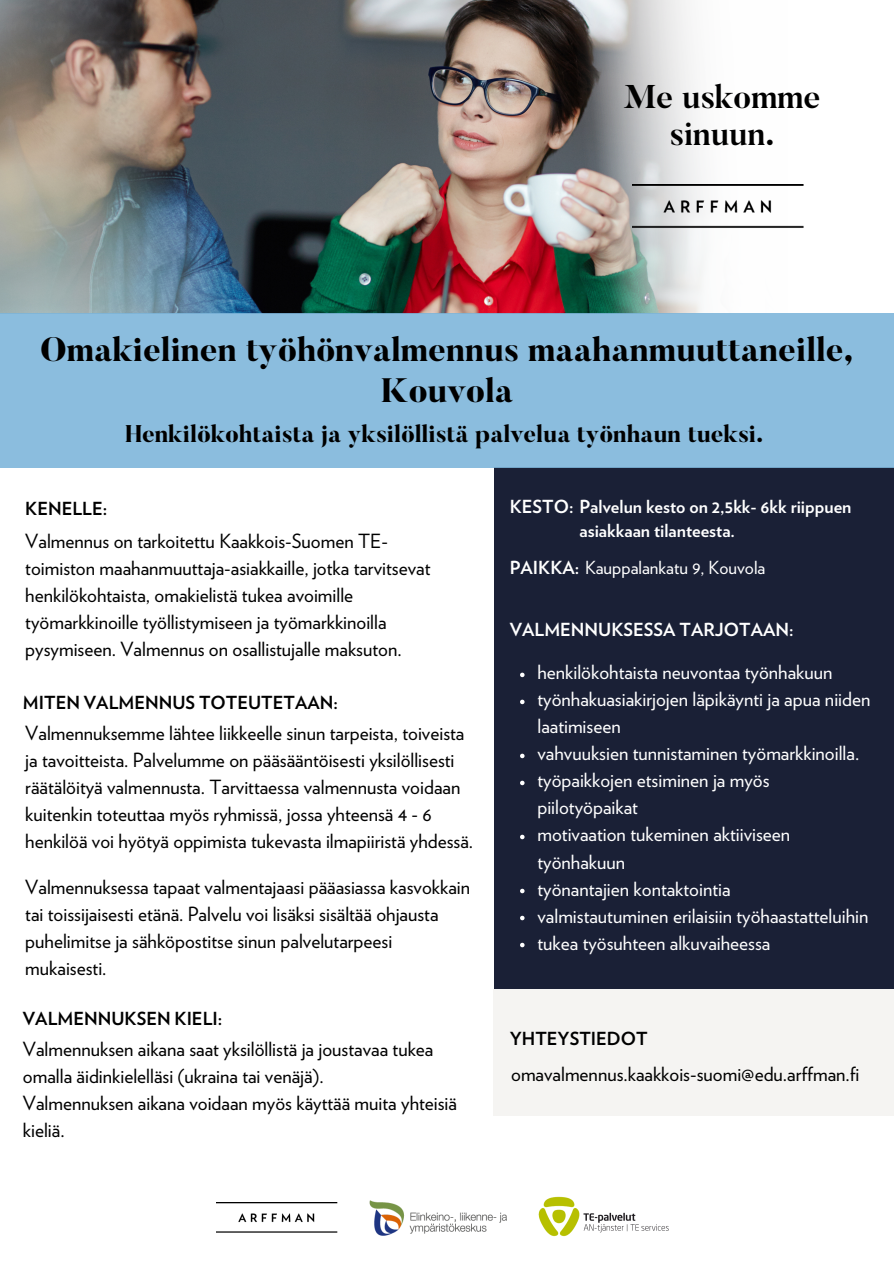
<style>
.page{position:relative;width:894px;height:1264px;background:#fff}
.page>*{position:absolute;margin:0;border:0;box-sizing:border-box;transform-origin:0 0}
.t1{font:800 33.75px/40.7px "Butler";color:#000;text-align:center}
.t2{font:700 32.7px "Butler";color:#000}
.t3{font:800 24px "Butler";color:#000}
.t4{font:19.5px/27px "Verlag";color:#000}
.t5{font:19.5px/27px "Verlag";color:#fff}
.t6{font:700 18px "Verlag";color:#fff}
.t7{font:700 18px "Verlag";color:#000}
.t8{font:18px "Verlag";color:#fff}
.s1{font-weight:700}
</style>
<div class="page">
<div style="left:494px;top:467px;width:399px;height:522px;background:#1a2036"></div>
<div style="left:492px;top:989px;width:401px;height:126px;background:#f5f4f2"></div>
<img style="left:0;top:0;width:460px;height:313px">
<img style="left:460px;top:0;width:16px;height:313px">
<img style="left:476px;top:0;width:227px;height:313px">
<div style="left:0;top:313px;width:893px;height:155px;background:#8bbdde"></div>
<img style="left:632px;top:184px;width:172px;height:45px">
<svg style="left:520px;top:672px;width:4px;height:5px"></svg>
<svg style="left:520px;top:699px;width:4px;height:5px"></svg>
<svg style="left:520px;top:753px;width:4px;height:5px"></svg>
<svg style="left:520px;top:780px;width:4px;height:5px"></svg>
<svg style="left:520px;top:834px;width:4px;height:5px"></svg>
<svg style="left:520px;top:888px;width:4px;height:5px"></svg>
<svg style="left:520px;top:915px;width:4px;height:5px"></svg>
<svg style="left:520px;top:942px;width:4px;height:5px"></svg>
<img style="left:217px;top:1202px;width:121px;height:31px">
<img style="left:369px;top:1200px;width:137px;height:36px">
<img style="left:538px;top:1196px;width:131px;height:41px">
<p class="t2" style="left:623px;top:84px;width:198px">Me uskomme</p>
<p class="t2" style="left:669px;top:121px;width:107px">sinuun.</p>
<p class="t1" style="left:40px;top:333px;width:814px">Omakielinen työhönvalmennus maahanmuuttaneille,<br>Kouvola</p>
<p class="t3" style="left:125px;top:424px;width:639px">Henkilökohtaista ja yksilöllistä palvelua työnhaun tueksi.</p>
<p class="t7" style="left:25px;top:501px;width:83px">KENELLE:</p>
<p class="t4" style="left:25px;top:529px;width:406px">Valmennus on tarkoitettu Kaakkois-Suomen TE&shy;toimiston maahanmuuttaja-asiakkaille, jotka tarvitsevat henkilökohtaista, omakielistä tukea avoimille työmarkkinoille työllistymiseen ja työmarkkinoilla pysymiseen. Valmennus on osallistujalle maksuton.</p>
<p class="t7" style="left:23px;top:694px;width:316px">MITEN VALMENNUS TOTEUTETAAN:</p>
<p class="t4" style="left:25px;top:720px;width:449px">Valmennuksemme lähtee liikkeelle sinun tarpeista, toiveista ja tavoitteista. Palvelumme on pääsääntöisesti yksilöllisesti räätälöityä valmennusta. Tarvittaessa valmennusta voidaan kuitenkin toteuttaa myös ryhmissä, jossa yhteensä 4 - 6 henkilöä voi hyötyä oppimista tukevasta ilmapiiristä yhdessä.</p>
<p class="t4" style="left:25px;top:874px;width:446px">Valmennuksessa tapaat valmentajaasi pääasiassa kasvokkain tai toissijaisesti etänä. Palvelu voi lisäksi sisältää ohjausta puhelimitse ja sähköpostitse sinun palvelutarpeesi mukaisesti.</p>
<p class="t7" style="left:23px;top:1010px;width:201px">VALMENNUKSEN KIELI:</p>
<p class="t4" style="left:23px;top:1036px;width:412px">Valmennuksen aikana saat yksilöllistä ja joustavaa tukea omalla äidinkielelläsi (ukraina tai venäjä).</p>
<p class="t4" style="left:23px;top:1090px;width:435px">Valmennuksen aikana voidaan myös käyttää muita yhteisiä kieliä.</p>
<p class="t6" style="left:509px;top:498px;width:343px">KESTO: Palvelun kesto on 2,5kk- 6kk riippuen</p>
<p class="t6" style="left:579px;top:523px;width:157px">asiakkaan tilanteesta.</p>
<p class="t8" style="left:509px;top:560px;width:257px"><span class="s1">PAIKKA:</span> Kauppalankatu 9, Kouvola</p>
<p class="t6" style="left:509px;top:622px;width:285px">VALMENNUKSESSA TARJOTAAN:</p>
<p class="t5" style="left:537px;top:660px;width:296px">henkilökohtaista neuvontaa työnhakuun</p>
<p class="t5" style="left:537px;top:687px;width:334px">työnhakuasiakirjojen läpikäynti ja apua niiden laatimiseen</p>
<p class="t5" style="left:537px;top:741px;width:323px">vahvuuksien tunnistaminen työmarkkinoilla.</p>
<p class="t5" style="left:537px;top:768px;width:234px">työpaikkojen etsiminen ja myös piilotyöpaikat</p>
<p class="t5" style="left:537px;top:822px;width:254px">motivaation tukeminen aktiiviseen työnhakuun</p>
<p class="t5" style="left:537px;top:876px;width:194px">työnantajien kontaktointia</p>
<p class="t5" style="left:537px;top:903px;width:332px">valmistautuminen erilaisiin työhaastatteluihin</p>
<p class="t5" style="left:537px;top:930px;width:234px">tukea työsuhteen alkuvaiheessa</p>
<p class="t7" style="left:509px;top:1030px;width:139px">YHTEYSTIEDOT</p>
<p class="t4" style="left:511px;top:1062px;width:350px">omavalmennus.kaakkois-suomi@edu.arffman.fi</p>
</div>
